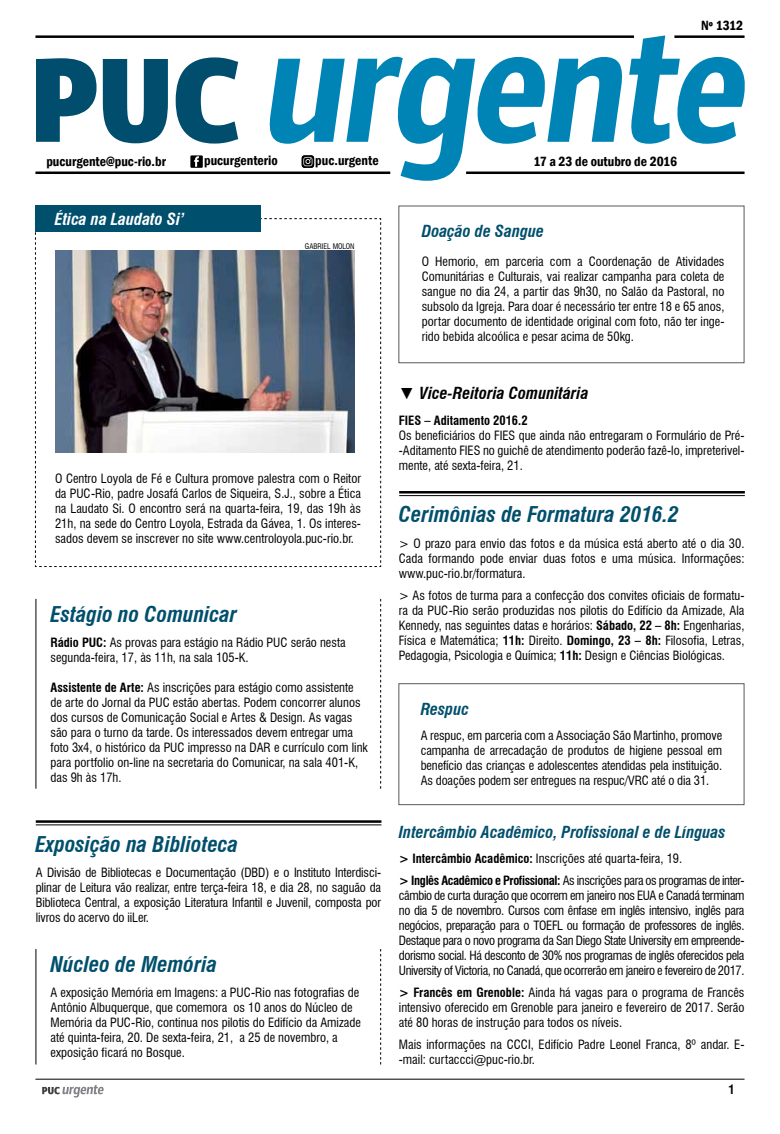
<style>
.page{position:relative;width:780px;height:1134px;background:#fff}
.page>*{position:absolute;margin:0;border:0;box-sizing:border-box;transform-origin:0 0}
.t1{font:italic 700 condensed 21.25px "Swiss 721 BT";color:#004f6c}
.t2{font:italic 700 condensed 16.25px "Swiss 721 BT";color:#004f6c}
.t3{font:italic 700 condensed 16.25px "Swiss 721 BT";color:#000}
.t4{font:italic 700 condensed 16.25px "Swiss 721 BT";color:#fff}
.t5{font:600 condensed 13.75px "Franklin Gothic";color:#000}
.t6{font:condensed 12.5px/15px "Swiss 721 BT";color:#000;text-align:justify}
.t7{font:condensed 12.5px/22.1px "Swiss 721 BT";letter-spacing:-.03em;color:#000}
.t8{font:700 condensed 12.5px "Swiss 721 BT";color:#000}
.t9{font:condensed 7.5px "Swiss 721 BT";color:#000}
.s1{font-weight:700}
.s2{font-family:"Arial";font-stretch:normal}
</style>
<div class="page">
<hr style="left:35px;top:1079px;width:709px;height:1px;background:#000">
<svg style="left:42px;top:1085px;width:62px;height:12px"></svg>
<svg style="left:36px;top:58px;width:60px;height:84px"></svg>
<svg style="left:103px;top:59px;width:65px;height:84px"></svg>
<svg style="left:176px;top:57px;width:62px;height:87px"></svg>
<svg style="left:629px;top:35px;width:115px;height:109px"></svg>
<hr style="left:35px;top:171px;width:355px;height:3px;background:#000">
<hr style="left:466px;top:171px;width:278px;height:3px;background:#000">
<hr style="left:674px;top:35px;width:70px;height:3px;background:#000">
<hr style="left:35px;top:35px;width:599px;height:3px;background:#000">
<div style="left:190px;top:155px;width:13px;height:13px;background:#000"></div>
<svg style="left:194px;top:156px;width:5px;height:11px"></svg>
<svg style="left:269px;top:57px;width:353px;height:124px"></svg>
<div style="left:398px;top:206px;width:346px;height:157px;border:1px solid #58595b"></div>
<svg style="left:34px;top:218px;width:347px;height:349px"></svg>
<div style="left:35px;top:206px;width:225px;height:26px;background:#004f6c"></div>
<hr style="left:35px;top:599px;width:1px;height:190px;background:#000">
<svg style="left:380px;top:599px;width:1px;height:190px"></svg>
<hr style="left:399px;top:491px;width:345px;height:2px;background:#000">
<hr style="left:399px;top:495px;width:345px;height:1px;background:#000">
<hr style="left:36px;top:820px;width:345px;height:3px;background:#000">
<hr style="left:36px;top:824px;width:345px;height:1px;background:#000">
<div style="left:398px;top:683px;width:346px;height:122px;border:1px solid #58595b"></div>
<hr style="left:35px;top:949px;width:1px;height:115px;background:#000">
<svg style="left:380px;top:949px;width:1px;height:115px"></svg>
<img style="left:55px;top:250px;width:299px;height:203px">
<p class="t5" style="left:701px;top:16px;width:44px">Nº 1312</p>
<p class="t5" style="left:46px;top:152px;width:121px">pucurgente@puc-rio.br</p>
<h2 class="t4" style="left:55px;top:209px;width:131px">Ética na Laudato Si’</h2>
<p class="t5" style="left:204px;top:151px;width:75px">pucurgenterio</p>
<p class="t5" style="left:315px;top:152px;width:65px">puc.urgente</p>
<p class="t9" style="left:305px;top:242px;width:9px">Gabriel</p>
<p class="t9" style="left:332px;top:242px;width:11px">Molon</p>
<p class="t6" style="left:55px;top:471px;width:307px">O Centro Loyola de Fé e Cultura promove palestra com o Reitor da PUC-Rio, padre Josafá Carlos de Siqueira, S.J., sobre a Ética na Laudato Si. O encontro será na quarta-feira, 19, das 19h às 21h, na sede do Centro Loyola, Estrada da Gávea, 1. Os interes&shy;sados devem se inscrever no site www.centroloyola.puc-rio.br.</p>
<h1 class="t1" style="left:51px;top:601px;width:188px">Estágio no Comunicar</h1>
<p class="t6" style="left:51px;top:635px;width:296px"><span class="s1">Rádio PUC:</span> As provas para estágio na Rádio PUC serão nesta segunda-feira, 17, às 11h, na sala 105-K.</p>
<p class="t6" style="left:51px;top:680px;width:319px;text-align:left"><span class="s1">Assistente de Arte:</span> As inscrições para estágio como assistente de arte do Jornal da PUC estão abertas. Podem concorrer alunos dos cursos de Comunicação Social e Artes &amp; Design. As vagas são para o turno da tarde. Os interessados devem entregar uma foto 3x4, o histórico da PUC impresso na DAR e currículo com link para portfolio on-line na secretaria do Comunicar, na sala 401-K, das 9h às 17h.</p>
<h1 class="t1" style="left:35px;top:831px;width:204px">Exposição na Biblioteca</h1>
<p class="t6" style="left:36px;top:864px;width:347px">A Divisão de Bibliotecas e Documentação (DBD) e o Instituto Interdisci&shy;plinar de Leitura vão realizar, entre terça-feira 18, e dia 28, no saguão da Biblioteca Central, a exposição Literatura Infantil e Juvenil, composta por livros do acervo do iiLer.</p>
<h1 class="t1" style="left:51px;top:952px;width:168px">Núcleo de Memória</h1>
<p class="t6" style="left:51px;top:985px;width:312px;text-align:left">A exposição Memória em Imagens: a PUC-Rio nas fotografias de Antônio Albuquerque, que comemora os 10 anos do Núcleo de Memória da PUC-Rio, continua nos pilotis do Edifício da Amizade até quinta-feira, 20. De sexta-feira, 21, a 25 de novembro, a exposição ficará no Bosque.</p>
<p class="t5" style="left:533px;top:152px;width:145px">17 a 23 de outubro de 2016</p>
<h2 class="t2" style="left:421px;top:222px;width:124px">Doação de Sangue</h2>
<p class="t6" style="left:421px;top:254px;width:304px">O Hemorio, em parceria com a Coordenação de Atividades Comunitárias e Culturais, vai realizar campanha para coleta de sangue no dia 24, a partir das 9h30, no Salão da Pastoral, no subsolo da Igreja. Para doar é necessário ter entre 18 e 65 anos, portar documento de identidade original com foto, não ter inge&shy;rido bebida alcoólica e pesar acima de 50kg.</p>
<h2 class="t3" style="left:399px;top:383px;width:191px"><span class="s2">▼</span> Vice-Reitoria Comunitária</h2>
<p class="t8" style="left:399px;top:413px;width:130px">FIES – Aditamento 2016.2</p>
<p class="t6" style="left:399px;top:428px;width:347px">Os beneficiários do FIES que ainda não entregaram o Formulário de Pré--Aditamento FIES no guichê de atendimento poderão fazê-lo, impreterivel&shy;mente, até sexta-feira, 21.</p>
<h1 class="t1" style="left:399px;top:502px;width:281px">Cerimônias de Formatura 2016.2</h1>
<p class="t6" style="left:399px;top:535px;width:347px">&gt; O prazo para envio das fotos e da música está aberto até o dia 30.<br>Cada formando pode enviar duas fotos e uma música. Informações: www.puc-rio.br/formatura.</p>
<p class="t6" style="left:399px;top:588px;width:347px">&gt; As fotos de turma para a confecção dos convites oficiais de formatu&shy;ra da PUC-Rio serão produzidas nos pilotis do Edifício da Amizade, Ala Kennedy, nas seguintes datas e horários: <span class="s1">Sábado, 22 – 8h:</span> Engenharias, Física e Matemática; <span class="s1">11h:</span> Direito. <span class="s1">Domingo, 23 – 8h:</span> Filosofia, Letras, Pedagogia, Psicologia e Química; <span class="s1">11h:</span> Design e Ciências Biológicas.</p>
<h2 class="t2" style="left:420px;top:700px;width:50px">Respuc</h2>
<p class="t6" style="left:420px;top:728px;width:303px">A respuc, em parceria com a Associação São Martinho, promove campanha de arrecadação de produtos de higiene pessoal em benefício das crianças e adolescentes atendidas pela instituição.<br>As doações podem ser entregues na respuc/VRC até o dia 31.</p>
<h2 class="t2" style="left:399px;top:822px;width:328px">Intercâmbio Acadêmico, Profissional e de Línguas</h2>
<p class="t7" style="left:399px;top:847px;width:347px"><span class="s1">&gt; Intercâmbio Acadêmico:</span> Inscrições até quarta-feira, 19.<br><span class="s1">&gt; Inglês Acadêmico e Profissional:</span> As inscrições para os programas de inter-</p>
<p class="t6" style="left:399px;top:888px;width:347px">câmbio de curta duração que ocorrem em janeiro nos EUA e Canadá terminam no dia 5 de novembro. Cursos com ênfase em inglês intensivo, inglês para negócios, preparação para o TOEFL ou formação de professores de inglês.<br>Destaque para o novo programa da San Diego State University em empreende&shy;dorismo social. Há desconto de 30% nos programas de inglês oferecidos pela University of Victoria, no Canadá, que ocorrerão em janeiro e fevereiro de 2017.</p>
<p class="t6" style="left:399px;top:985px;width:347px"><span class="s1">&gt; Francês em Grenoble:</span> Ainda há vagas para o programa de Francês intensivo oferecido em Grenoble para janeiro e fevereiro de 2017. Serão até 80 horas de instrução para todos os níveis.</p>
<p class="t6" style="left:399px;top:1037px;width:347px">Mais informações na CCCI, Edifício Padre Leonel Franca, 8º andar. E--mail: curtaccci@puc-rio.br.</p>
<p class="t8" style="left:728px;top:1082px;width:8px">1</p>
</div>
